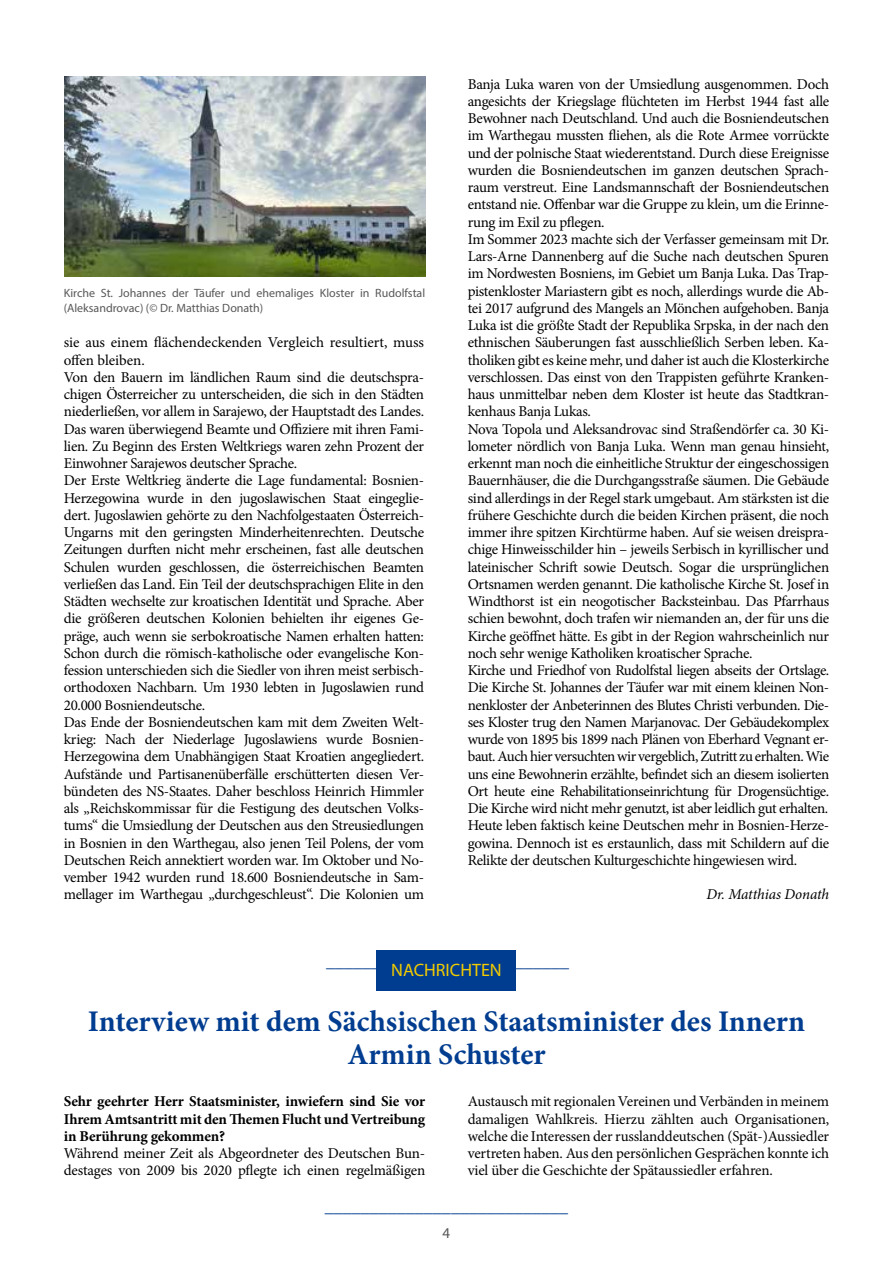
<style>
.page{position:relative;width:893px;height:1263px;background:#fff}
.page>*{position:absolute;margin:0;border:0;box-sizing:border-box;transform-origin:0 0}
.t1{font:700 30px/33px "Minion Pro";color:#003d90;text-align:center}
.t2{font:18px "Minion Pro";color:#003d90}
.t3{font:18px "Myriad Pro";color:#f3cb00}
.t4{font:15px/17.2px "Minion Pro";letter-spacing:-.02em;color:#000}
.t5{font:700 15px/17.2px "Minion Pro";letter-spacing:-.01em;color:#000;text-align:justify}
.t6{font:italic 15px "Minion Pro";letter-spacing:-.01em;color:#000}
.t7{font:15px "Myriad Pro";color:#58585a}
.t8{font:12px/14.4px "Myriad Pro";color:#58585a}
</style>
<div class="page">
<img style="left:65px;top:77px;width:360px;height:199px">
<div style="left:377px;top:950px;width:139px;height:40px;background:#003d90"></div>
<p class="t8" style="left:64px;top:286px;width:363px">Kirche St. Johannes der Täufer und ehemaliges Kloster in Rudolfstal (Aleksandrovac) (© Dr. Matthias Donath)</p>
<p class="t4" style="left:64px;top:334px;width:362px">sie aus einem flächendeckenden Vergleich resultiert, muss offen bleiben.<br>Von den Bauern im ländlichen Raum sind die deutschspra&shy;chigen Österreicher zu unterscheiden, die sich in den Städten niederließen, vor allem in Sarajewo, der Hauptstadt des Landes.<br>Das waren überwiegend Beamte und Offiziere mit ihren Fami&shy;lien. Zu Beginn des Ersten Weltkriegs waren zehn Prozent der Einwohner Sarajewos deutscher Sprache.<br>Der Erste Weltkrieg änderte die Lage fundamental: Bosnien-Herzegowina wurde in den jugoslawischen Staat eingeglie&shy;dert. Jugoslawien gehörte zu den Nachfolgestaaten Österreich-Ungarns mit den geringsten Minderheitenrechten. Deutsche Zeitungen durften nicht mehr erscheinen, fast alle deutschen Schulen wurden geschlossen, die österreichischen Beamten verließen das Land. Ein Teil der deutschsprachigen Elite in den Städten wechselte zur kroatischen Identität und Sprache. Aber die größeren deutschen Kolonien behielten ihr eigenes Ge&shy;präge, auch wenn sie serbokroatische Namen erhalten hatten:<br>Schon durch die römisch-katholische oder evangelische Kon&shy;fession unterschieden sich die Siedler von ihren meist serbisch&shy;orthodoxen Nachbarn. Um 1930 lebten in Jugoslawien rund 20.000 Bosniendeutsche.<br>Das Ende der Bosniendeutschen kam mit dem Zweiten Welt&shy;krieg: Nach der Niederlage Jugoslawiens wurde Bosnien-Herzegowina dem Unabhängigen Staat Kroatien angegliedert.<br>Aufstände und Partisanenüberfälle erschütterten diesen Ver&shy;bündeten des NS-Staates. Daher beschloss Heinrich Himmler als „Reichskommissar für die Festigung des deutschen Volks&shy;tums“ die Umsiedlung der Deutschen aus den Streusiedlungen in Bosnien in den Warthegau, also jenen Teil Polens, der vom Deutschen Reich annektiert worden war. Im Oktober und No&shy;vember 1942 wurden rund 18.600 Bosniendeutsche in Sam&shy;mellager im Warthegau „durchgeschleust“. Die Kolonien um</p>
<p class="t4" style="left:468px;top:75px;width:363px">Banja Luka waren von der Umsiedlung ausgenommen. Doch angesichts der Kriegslage flüchteten im Herbst 1944 fast alle Bewohner nach Deutschland. Und auch die Bosniendeutschen im Warthegau mussten fliehen, als die Rote Armee vorrückte und der polnische Staat wiederentstand. Durch diese Ereignisse wurden die Bosniendeutschen im ganzen deutschen Sprach&shy;raum verstreut. Eine Landsmannschaft der Bosniendeutschen entstand nie. Offenbar war die Gruppe zu klein, um die Erinne&shy;rung im Exil zu pflegen.<br>Im Sommer 2023 machte sich der Verfasser gemeinsam mit Dr.<br>Lars-Arne Dannenberg auf die Suche nach deutschen Spuren im Nordwesten Bosniens, im Gebiet um Banja Luka. Das Trap&shy;pistenkloster Mariastern gibt es noch, allerdings wurde die Ab&shy;tei 2017 aufgrund des Mangels an Mönchen aufgehoben. Banja Luka ist die größte Stadt der Republika Srpska, in der nach den ethnischen Säuberungen fast ausschließlich Serben leben. Ka&shy;tholiken gibt es keine mehr, und daher ist auch die Klosterkirche verschlossen. Das einst von den Trappisten geführte Kranken&shy;haus unmittelbar neben dem Kloster ist heute das Stadtkran&shy;kenhaus Banja Lukas.<br>Nova Topola und Aleksandrovac sind Straßendörfer ca. 30 Ki&shy;lometer nördlich von Banja Luka. Wenn man genau hinsieht, erkennt man noch die einheitliche Struktur der eingeschossigen Bauernhäuser, die die Durchgangsstraße säumen. Die Gebäude sind allerdings in der Regel stark umgebaut. Am stärksten ist die frühere Geschichte durch die beiden Kirchen präsent, die noch immer ihre spitzen Kirchtürme haben. Auf sie weisen dreispra&shy;chige Hinweisschilder hin – jeweils Serbisch in kyrillischer und lateinischer Schrift sowie Deutsch. Sogar die ursprünglichen Ortsnamen werden genannt. Die katholische Kirche St. Josef in Windthorst ist ein neogotischer Backsteinbau. Das Pfarrhaus schien bewohnt, doch trafen wir niemanden an, der für uns die Kirche geöffnet hätte. Es gibt in der Region wahrscheinlich nur noch sehr wenige Katholiken kroatischer Sprache.<br>Kirche und Friedhof von Rudolfstal liegen abseits der Ortslage.<br>Die Kirche St. Johannes der Täufer war mit einem kleinen Non&shy;nenkloster der Anbeterinnen des Blutes Christi verbunden. Die&shy;ses Kloster trug den Namen Marjanovac. Der Gebäudekomplex wurde von 1895 bis 1899 nach Plänen von Eberhard Vegnant er&shy;baut. Auch hier versuchten wir vergeblich, Zutritt zu erhalten. Wie uns eine Bewohnerin erzählte, befindet sich an diesem isolierten Ort heute eine Rehabilitationseinrichtung für Drogensüchtige.<br>Die Kirche wird nicht mehr genutzt, ist aber leidlich gut erhalten.<br>Heute leben faktisch keine Deutschen mehr in Bosnien-Herze&shy;gowina. Dennoch ist es erstaunlich, dass mit Schildern auf die Relikte der deutschen Kulturgeschichte hingewiesen wird.</p>
<p class="t6" style="left:706px;top:884px;width:124px">Dr. Matthias Donath</p>
<p class="t3" style="left:391px;top:959px;width:112px">NACHRICHTEN</p>
<h1 class="t1" style="left:88px;top:1005px;width:718px">Interview mit dem Sächsischen Staatsminister des Innern<br>Armin Schuster</h1>
<p class="t5" style="left:64px;top:1093px;width:363px">Sehr geehrter Herr Staatsminister, inwiefern sind Sie vor Ihrem Amtsantritt mit den Themen Flucht und Vertreibung in Berührung gekommen?</p>
<p class="t4" style="left:64px;top:1145px;width:363px">Während meiner Zeit als Abgeordneter des Deutschen Bun&shy;destages von 2009 bis 2020 pflegte ich einen regelmäßigen</p>
<p class="t2" style="left:326px;top:949px;width:244px">___________________________</p>
<p class="t4" style="left:468px;top:1093px;width:363px;text-align:justify">Austausch mit regionalen Vereinen und Verbänden in meinem damaligen Wahlkreis. Hierzu zählten auch Organisationen, welche die Interessen der russlanddeutschen (Spät-)Aussiedler vertreten haben. Aus den persönlichen Gesprächen konnte ich viel über die Geschichte der Spätaussiedler erfahren.</p>
<p class="t2" style="left:325px;top:1194px;width:245px">___________________________</p>
<p class="t7" style="left:443px;top:1224px;width:9px">4</p>
</div>
